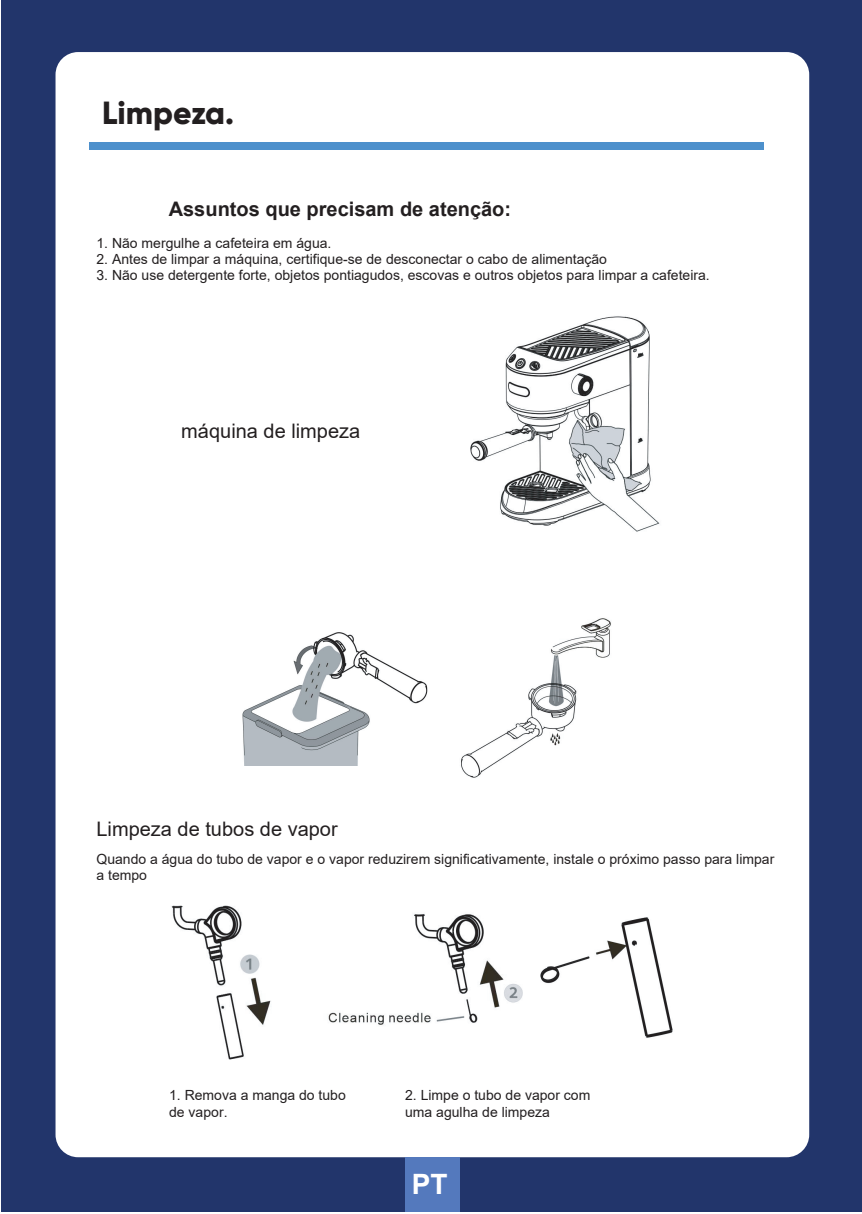
<style>
.page{position:relative;width:862px;height:1214px;background:#fff}
.page>*{position:absolute;margin:0;border:0;box-sizing:border-box;transform-origin:0 0}
.t1{font:800 32px "Gilroy";color:#231f20}
.t2{font:700 28px "Arial";color:#fff}
.t3{font:20px "Arial";color:#231f20}
.t4{font:700 20px "Arial";color:#231f20}
.t5{font:14px/16px "Arial";color:#231f20}
</style>
<div class="page">
<div style="left:1px;top:0;width:861px;height:1211px;background:#22356b"></div>
<div style="left:56px;top:52px;width:753px;height:1105px;background:#fff;border-radius:23px"></div>
<div style="left:405px;top:1157px;width:54px;height:54px;background:#5479bd"></div>
<img style="left:500px;top:484px;width:160px;height:48px">
<img style="left:461px;top:618px;width:150px;height:160px">
<img style="left:171px;top:905px;width:352px;height:155px">
<img style="left:540px;top:917px;width:133px;height:121px">
<img style="left:242px;top:632px;width:186px;height:133px">
<svg style="left:94px;top:52px;width:670px;height:432px"></svg>
<h1 class="t1" style="left:102px;top:92px;width:133px">Limpeza.</h1>
<h3 class="t4" style="left:169px;top:195px;width:344px">Assuntos que precisam de atenção:</h3>
<p class="t5" style="left:96px;top:235px;width:237px">1. Não mergulhe a cafeteira em água.</p>
<p class="t5" style="left:96px;top:251px;width:512px">2. Antes de limpar a máquina, certifique-se de desconectar o cabo de alimentação</p>
<p class="t5" style="left:96px;top:267px;width:615px">3. Não use detergente forte, objetos pontiagudos, escovas e outros objetos para limpar a cafeteira.</p>
<h3 class="t3" style="left:181px;top:417px;width:180px">máquina de limpeza</h3>
<h3 class="t3" style="left:96px;top:815px;width:243px">Limpeza de tubos de vapor</h3>
<p class="t5" style="left:96px;top:851px;width:679px">Quando a água do tubo de vapor e o vapor reduzirem significativamente, instale o próximo passo para limpar a tempo</p>
<p class="t5" style="left:169px;top:1087px;width:178px">1. Remova a manga do tubo de vapor.</p>
<p class="t5" style="left:405px;top:1087px;width:187px">2. Limpe o tubo de vapor com uma agulha de limpeza</p>
<h2 class="t2" style="left:412px;top:1164px;width:37px">PT</h2>
</div>
